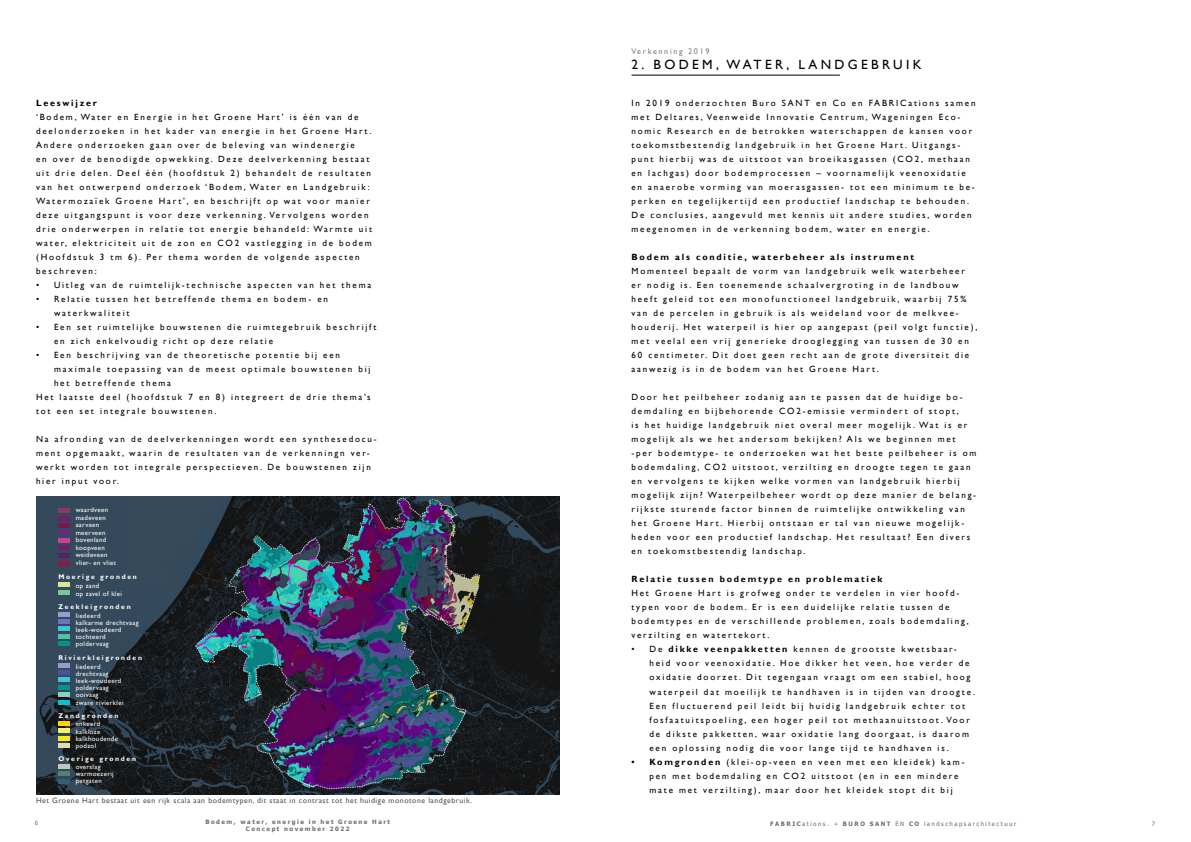
<style>
.page{position:relative;width:1191px;height:842px;background:#fff}
.page>*{position:absolute;margin:0;border:0;box-sizing:border-box;transform-origin:0 0}
.t1{font:13.4px "Gill Sans";letter-spacing:.25em;color:#000}
.t2{font:9px/14px "Gill Sans";letter-spacing:.2em;color:#000}
.t3{font:700 9px "Gill Sans";letter-spacing:.2em;color:#000}
.t4{font:8.2px "Gill Sans";letter-spacing:.2em;color:#808285}
.t5{font:7.7px "Gill Sans";letter-spacing:.07em;color:#545454}
.t6{font:6.8px/7.5px "Gill Sans";letter-spacing:.05em;color:#fff}
.t7{font:700 6.8px "Gill Sans";letter-spacing:.25em;color:#fff}
.t8{font:700 6px/7.2px "Tahoma";letter-spacing:.25em;color:#686f73;text-align:center}
.t9{font:6px "Tahoma";letter-spacing:.25em;color:#686f73}
.s1{font-weight:700}
</style>
<div class="page">
<img style="left:36px;top:496px;width:523px;height:299px">
<hr style="left:58px;top:509px;width:12px;height:4px;background:#8a3a61">
<hr style="left:58px;top:516px;width:12px;height:4px;background:#6b2164">
<div style="left:58px;top:523px;width:12px;height:5px;background:#7b1749"></div>
<hr style="left:58px;top:538px;width:12px;height:4px;background:#ca4097">
<hr style="left:58px;top:561px;width:12px;height:4px;background:#8a1a4e">
<hr style="left:58px;top:546px;width:12px;height:4px;background:#6b2164">
<hr style="left:58px;top:553px;width:12px;height:4px;background:#51246b">
<hr style="left:58px;top:531px;width:12px;height:4px;background:#662b86">
<div style="left:58px;top:582px;width:12px;height:5px;background:#d9e68d"></div>
<hr style="left:58px;top:590px;width:12px;height:4px;background:#76c79e">
<hr style="left:58px;top:627px;width:12px;height:4px;background:#3ec3d9">
<hr style="left:58px;top:634px;width:12px;height:4px;background:#54c0a1">
<div style="left:58px;top:641px;width:12px;height:5px;background:#069189"></div>
<hr style="left:58px;top:612px;width:12px;height:4px;background:#959ecf">
<div style="left:58px;top:619px;width:12px;height:5px;background:#6778ba"></div>
<hr style="left:58px;top:678px;width:12px;height:4px;background:#3ec3d9">
<hr style="left:58px;top:685px;width:12px;height:4px;background:#069189">
<div style="left:58px;top:692px;width:12px;height:5px;background:#87cfc5"></div>
<hr style="left:58px;top:700px;width:12px;height:4px;background:#10bed2">
<hr style="left:58px;top:663px;width:12px;height:4px;background:#959ecf">
<div style="left:58px;top:670px;width:12px;height:5px;background:#4b5492"></div>
<hr style="left:58px;top:736px;width:12px;height:4px;background:#f7ec0f">
<div style="left:58px;top:743px;width:12px;height:5px;background:#dfdeb9"></div>
<hr style="left:58px;top:721px;width:12px;height:4px;background:#fecf0b">
<hr style="left:58px;top:729px;width:12px;height:4px;background:#faf06a">
<hr style="left:58px;top:764px;width:12px;height:4px;background:#c4c4c3">
<hr style="left:58px;top:772px;width:12px;height:4px;background:#4e836b">
<hr style="left:58px;top:779px;width:12px;height:4px;background:#3b5b73">
<hr style="left:631px;top:75px;width:209px;height:1px;background:#000">
<p class="t4" style="left:631px;top:46px;width:79px">Verkenning 2019</p>
<p class="t3" style="left:36px;top:98px;width:62px">Leeswijzer</p>
<p class="t2" style="left:36px;top:110px;width:337px">‘Bodem, Water en Energie in het Groene Hart’ is één van de deelonderzoeken in het kader van energie in het Groene Hart.<br>Andere onderzoeken gaan over de beleving van windenergie<br>en over de benodigde opwekking. Deze deelverkenning bestaat uit drie delen. Deel één (hoofdstuk 2) behandelt de resultaten van het ontwerpend onderzoek ‘Bodem, Water en Landgebruik:<br>Watermozaïek Groene Hart’, en beschrijft op wat voor manier deze uitgangspunt is voor deze verkenning. Vervolgens worden drie onderwerpen in relatie tot energie behandeld: Warmte uit water, elektriciteit uit de zon en CO2 vastlegging in de bodem (Hoofdstuk 3 tm 6). Per thema worden de volgende aspecten beschreven:</p>
<p class="t2" style="left:36px;top:278px;width:337px">• Uitleg van de ruimtelijk-technische aspecten van het thema</p>
<p class="t2" style="left:54px;top:292px;width:275px;text-indent:-18px">• Relatie tussen het betreffende thema en bodem- en waterkwaliteit</p>
<p class="t2" style="left:54px;top:320px;width:324px;text-indent:-18px">• Een set ruimtelijke bouwstenen die ruimtegebruik beschrijft en zich enkelvoudig richt op deze relatie</p>
<p class="t2" style="left:36px;top:348px;width:305px">• Een beschrijving van de theoretische potentie bij een</p>
<p class="t2" style="left:54px;top:362px;width:318px">maximale toepassing van de meest optimale bouwstenen bij</p>
<p class="t2" style="left:54px;top:376px;width:119px">het betreffende thema</p>
<p class="t2" style="left:36px;top:390px;width:336px">Het laatste deel (hoofdstuk 7 en 8) integreert de drie thema’s</p>
<p class="t2" style="left:36px;top:404px;width:182px">tot een set integrale bouwstenen.</p>
<p class="t2" style="left:36px;top:432px;width:342px">Na afronding van de deelverkenningen wordt een synthesedocu&shy;ment opgemaakt, waarin de resultaten van de verkenningn ver&shy;werkt worden tot integrale perspectieven. De bouwstenen zijn hier input voor.</p>
<p class="t6" style="left:76px;top:506px;width:42px">waardveen madeveen aarveen meerveen bovenland koopveen weideveen vlier- en vliet</p>
<p class="t6" style="left:76px;top:582px;width:25px">op zand</p>
<p class="t6" style="left:76px;top:612px;width:26px">liedeerd</p>
<p class="t7" style="left:58px;top:573px;width:80px">Moerige gronden</p>
<p class="t7" style="left:58px;top:603px;width:74px">Zeekleigronden</p>
<p class="t6" style="left:76px;top:590px;width:48px">op zavel of klei</p>
<p class="t6" style="left:76px;top:619px;width:64px">kalkarme drechtvaag</p>
<p class="t6" style="left:76px;top:626px;width:47px">leek-woudeerd</p>
<p class="t6" style="left:76px;top:633px;width:32px">tochteerd</p>
<p class="t6" style="left:76px;top:640px;width:35px">poldervaag</p>
<p class="t7" style="left:58px;top:653px;width:85px">Rivierkleigronden</p>
<p class="t6" style="left:76px;top:663px;width:26px">liedeerd</p>
<p class="t6" style="left:76px;top:670px;width:34px">drechtvaag</p>
<p class="t6" style="left:76px;top:677px;width:47px">leek-woudeerd</p>
<p class="t6" style="left:76px;top:684px;width:35px">poldervaag</p>
<p class="t6" style="left:76px;top:691px;width:49px">ooivaag<br>zware rivierklei</p>
<p class="t7" style="left:58px;top:712px;width:61px">Zandgronden</p>
<p class="t7" style="left:58px;top:755px;width:79px">Overige gronden</p>
<p class="t6" style="left:76px;top:720px;width:26px">enkeerd</p>
<p class="t6" style="left:76px;top:763px;width:26px">overslag</p>
<p class="t6" style="left:76px;top:728px;width:26px">kalkloze</p>
<p class="t6" style="left:76px;top:770px;width:40px">warmoezerij</p>
<p class="t6" style="left:76px;top:735px;width:44px">kalkhoudende</p>
<p class="t6" style="left:76px;top:777px;width:28px">petgaten</p>
<p class="t6" style="left:76px;top:742px;width:22px">podzol</p>
<h1 class="t1" style="left:631px;top:56px;width:291px">2. BODEM, WATER, LANDGEBRUIK</h1>
<p class="t2" style="left:631px;top:96px;width:345px">In 2019 onderzochten Buro SANT en Co en FABRICations samen met Deltares, Veenweide Innovatie Centrum, Wageningen Eco&shy;nomic Research en de betrokken waterschappen de kansen voor toekomstbestendig landgebruik in het Groene Hart. Uitgangs&shy;punt hierbij was de uitstoot van broeikasgassen (CO2, methaan en lachgas) door bodemprocessen – voornamelijk veenoxidatie en anaerobe vorming van moerasgassen- tot een minimum te be&shy;perken en tegelijkertijd een productief landschap te behouden.<br>De conclusies, aangevuld met kennis uit andere studies, worden meegenomen in de verkenning bodem, water en energie.</p>
<p class="t3" style="left:631px;top:252px;width:284px">Bodem als conditie, waterbeheer als instrument</p>
<p class="t2" style="left:631px;top:264px;width:347px">Momenteel bepaalt de vorm van landgebruik welk waterbeheer<br>er nodig is. Een toenemende schaalvergroting in de landbouw heeft geleid tot een monofunctioneel landgebruik, waarbij 75% van de percelen in gebruik is als weideland voor de melkvee&shy;houderij. Het waterpeil is hier op aangepast (peil volgt functie), met veelal een vrij generieke drooglegging van tussen de 30 en 60 centimeter. Dit doet geen recht aan de grote diversiteit die aanwezig is in de bodem van het Groene Hart.</p>
<p class="t2" style="left:631px;top:390px;width:346px">Door het peilbeheer zodanig aan te passen dat de huidige bo&shy;demdaling en bijbehorende CO2-emissie vermindert of stopt,<br>is het huidige landgebruik niet overal meer mogelijk. Wat is er mogelijk als we het andersom bekijken? Als we beginnen met -per bodemtype- te onderzoeken wat het beste peilbeheer is om bodemdaling, CO2 uitstoot, verzilting en droogte tegen te gaan en vervolgens te kijken welke vormen van landgebruik hierbij mogelijk zijn? Waterpeilbeheer wordt op deze manier de belang&shy;rijkste sturende factor binnen de ruimtelijke ontwikkeling van het Groene Hart. Hierbij ontstaan er tal van nieuwe mogelijk&shy;heden voor een productief landschap. Het resultaat? Een divers en toekomstbestendig landschap.</p>
<p class="t3" style="left:631px;top:574px;width:252px">Relatie tussen bodemtype en problematiek</p>
<p class="t2" style="left:631px;top:587px;width:339px">Het Groene Hart is grofweg onder te verdelen in vier hoofd&shy;typen voor de bodem. Er is een duidelijke relatie tussen de bodemtypes en de verschillende problemen, zoals bodemdaling, verzilting en watertekort.</p>
<p class="t2" style="left:649px;top:643px;width:327px;text-indent:-18px">• De <span class="s1">dikke veenpakketten</span> kennen de grootste kwetsbaar&shy;heid voor veenoxidatie. Hoe dikker het veen, hoe verder de oxidatie doorzet. Dit tegengaan vraagt om een stabiel, hoog waterpeil dat moeilijk te handhaven is in tijden van droogte.<br>Een fluctuerend peil leidt bij huidig landgebruik echter tot fosfaatuitspoeling, een hoger peil tot methaanuitstoot. Voor de dikste pakketten, waar oxidatie lang doorgaat, is daarom een oplossing nodig die voor lange tijd te handhaven is.</p>
<p class="t2" style="left:649px;top:755px;width:316px;text-indent:-18px"><span class="s1">• Komgronden</span> (klei-op-veen en veen met een kleidek) kam&shy;pen met bodemdaling en CO2 uitstoot (en in een mindere mate met verzilting), maar door het kleidek stopt dit bij</p>
<p class="t5" style="left:36px;top:796px;width:437px">Het Groene Hart bestaat uit een rijk scala aan bodemtypen, dit staat in contrast tot het huidige monotone landgebruik.</p>
<p class="t8" style="left:205px;top:819px;width:186px">Bodem, water, energie in het Groene Hart<br>Concept november 2022</p>
<p class="t9" style="left:35px;top:819px;width:5px">6</p>
<p class="t9" style="left:770px;top:820px;width:247px"><span class="s1">FABRIC</span>ations. + <span class="s1">BURO SANT</span> EN <span class="s1">CO</span> landschapsarchitectuur</p>
<p class="t9" style="left:1151px;top:820px;width:5px">7</p>
</div>
